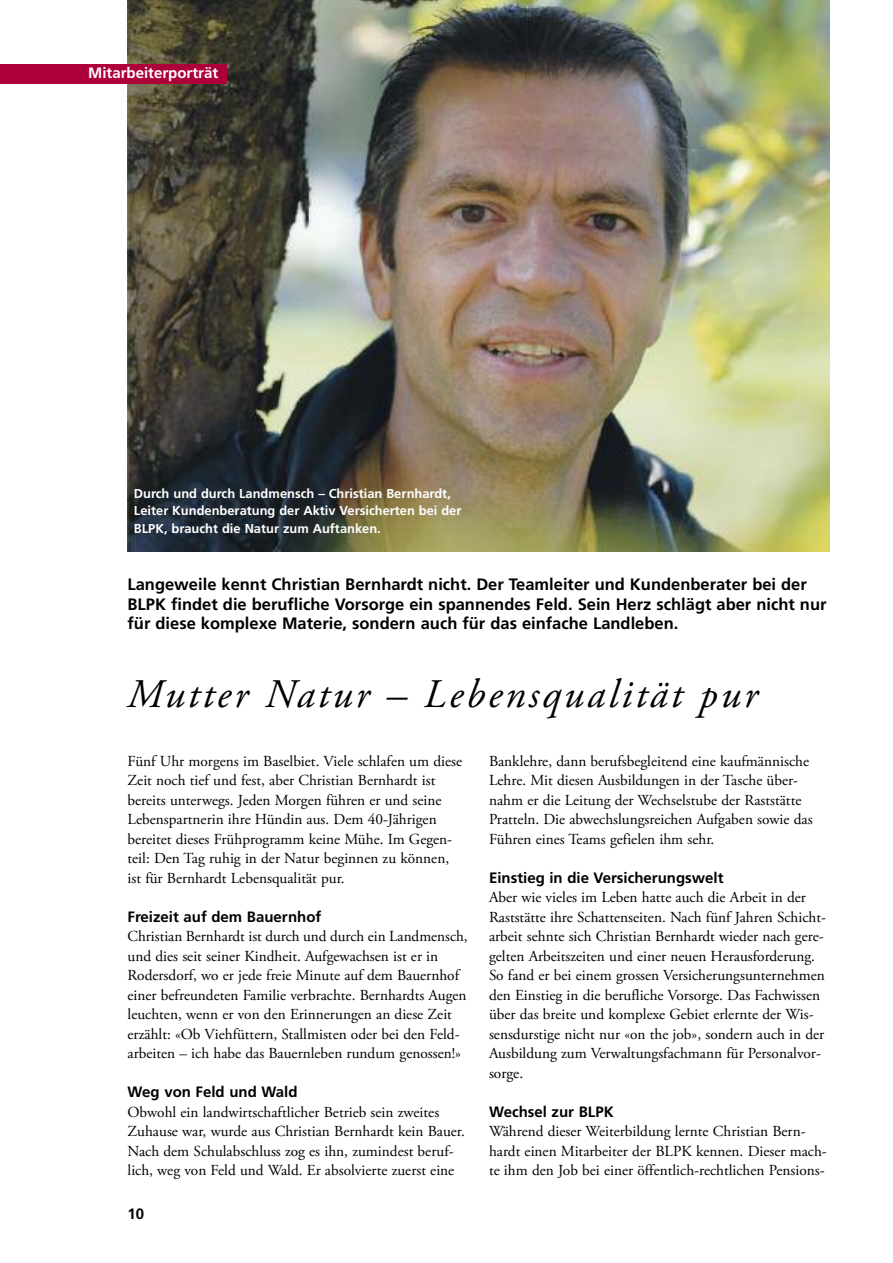
<style>
.page{position:relative;width:893px;height:1263px;background:#fff}
.page>*{position:absolute;margin:0;border:0;box-sizing:border-box;transform-origin:0 0}
.t1{font:italic 40.5px "Adobe Garamond Pro";letter-spacing:.075em;color:#000}
.t2{font:700 16.5px/19.5px "Frutiger LT Std";color:#000}
.t3{font:15.3px/19.5px "Adobe Garamond Pro";color:#000}
.t4{font:700 15px "Frutiger LT Std";color:#000}
.t5{font:700 15px "Frutiger LT Std";color:#fff}
.t6{font:700 12.9px/17.4px "Frutiger LT Std";color:#fff}
</style>
<div class="page">
<img style="left:128px;top:0;width:701px;height:551px">
<div style="left:0;top:64px;width:227px;height:19px;background:#ad0039"></div>
<p class="t5" style="left:88px;top:67px;width:132px">Mitarbeiterporträt</p>
<p class="t6" style="left:134px;top:486px;width:329px">Durch und durch Landmensch – Christian Bernhardt,<br>Leiter Kundenberatung der Aktiv Versicherten bei der<br>BLPK, braucht die Natur zum Auftanken.</p>
<p class="t2" style="left:128px;top:576px;width:700px">Langeweile kennt Christian Bernhardt nicht. Der Teamleiter und Kundenberater bei der<br>BLPK findet die berufliche Vorsorge ein spannendes Feld. Sein Herz schlägt aber nicht nur für diese komplexe Materie, sondern auch für das einfache Landleben.</p>
<h1 class="t1" style="left:128px;top:678px;width:632px">Mutter Natur – Lebensqualität pur</h1>
<p class="t3" style="left:128px;top:753px;width:336px">Fünf Uhr morgens im Baselbiet. Viele schlafen um diese Zeit noch tief und fest, aber Christian Bernhardt ist bereits unterwegs. Jeden Morgen führen er und seine Lebenspartnerin ihre Hündin aus. Dem 40-Jährigen bereitet dieses Frühprogramm keine Mühe. Im Gegen&shy;teil: Den Tag ruhig in der Natur beginnen zu können, ist für Bernhardt Lebensqualität pur.</p>
<p class="t4" style="left:128px;top:911px;width:195px">Freizeit auf dem Bauernhof</p>
<p class="t3" style="left:128px;top:928px;width:342px">Christian Bernhardt ist durch und durch ein Landmensch, und dies seit seiner Kindheit. Aufgewachsen ist er in Rodersdorf, wo er jede freie Minute auf dem Bauernhof einer befreundeten Familie verbrachte. Bernhardts Augen leuchten, wenn er von den Erinnerungen an diese Zeit erzählt: «Ob Viehfüttern, Stallmisten oder bei den Feld&shy;arbeiten – ich habe das Bauernleben rundum genossen!»</p>
<p class="t4" style="left:128px;top:1086px;width:171px">Weg von Feld und Wald</p>
<p class="t3" style="left:128px;top:1104px;width:339px">Obwohl ein landwirtschaftlicher Betrieb sein zweites Zuhause war, wurde aus Christian Bernhardt kein Bauer.<br>Nach dem Schulabschluss zog es ihn, zumindest beruf&shy;lich, weg von Feld und Wald. Er absolvierte zuerst eine</p>
<p class="t4" style="left:128px;top:1207px;width:18px">10</p>
<p class="t3" style="left:489px;top:753px;width:325px">Banklehre, dann berufsbegleitend eine kaufmännische Lehre. Mit diesen Ausbildungen in der Tasche über&shy;nahm er die Leitung der Wechselstube der Raststätte Pratteln. Die abwechslungsreichen Aufgaben sowie das Führen eines Teams gefielen ihm sehr.</p>
<p class="t4" style="left:489px;top:872px;width:236px">Einstieg in die Versicherungswelt</p>
<p class="t3" style="left:489px;top:889px;width:338px">Aber wie vieles im Leben hatte auch die Arbeit in der Raststätte ihre Schattenseiten. Nach fünf Jahren Schicht&shy;arbeit sehnte sich Christian Bernhardt wieder nach gere&shy;gelten Arbeitszeiten und einer neuen Herausforderung.<br>So fand er bei einem grossen Versicherungsunternehmen den Einstieg in die berufliche Vorsorge. Das Fachwissen über das breite und komplexe Gebiet erlernte der Wis&shy;sensdurstige nicht nur «on the job», sondern auch in der Ausbildung zum Verwaltungsfachmann für Personalvor&shy;sorge.</p>
<p class="t4" style="left:489px;top:1106px;width:126px">Wechsel zur BLPK</p>
<p class="t3" style="left:489px;top:1123px;width:339px">Während dieser Weiterbildung lernte Christian Bern&shy;hardt einen Mitarbeiter der BLPK kennen. Dieser mach&shy;te ihm den Job bei einer öffentlich-rechtlichen Pensions-</p>
</div>
